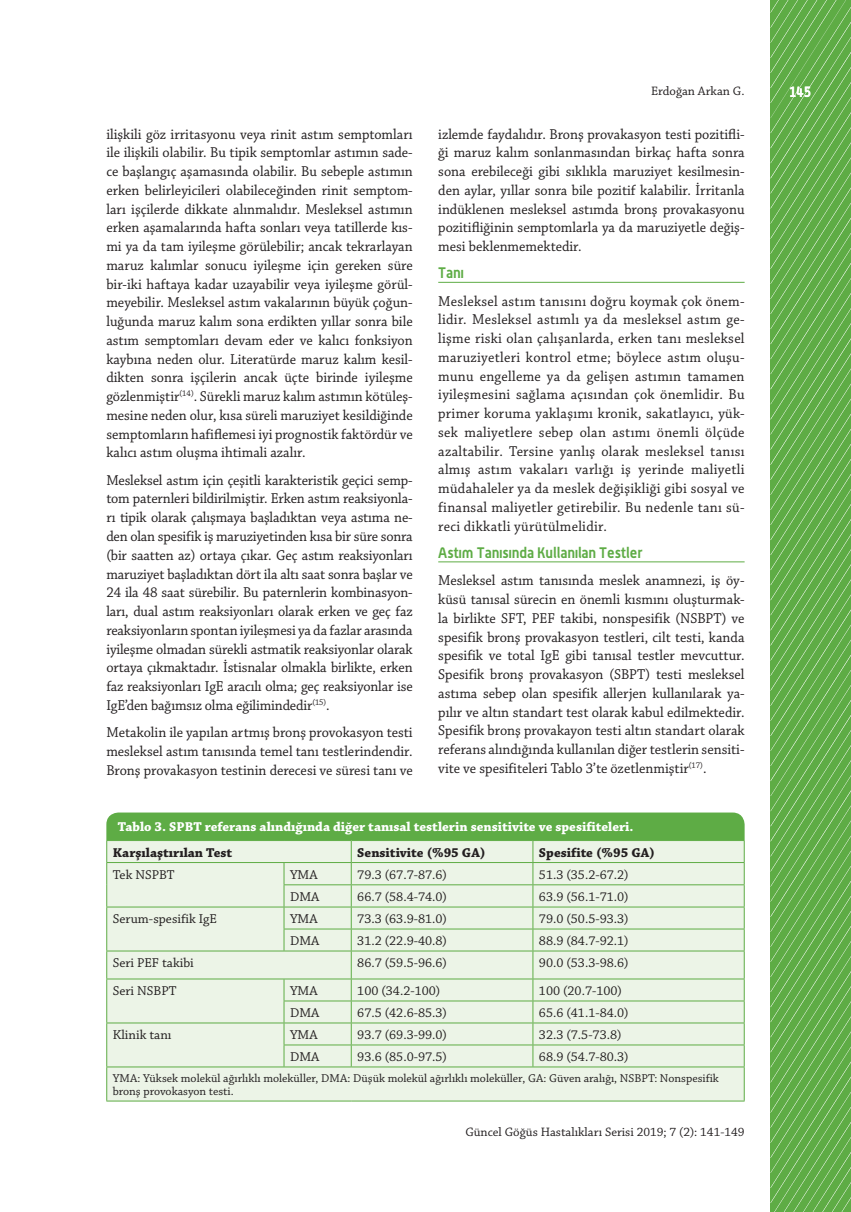
<style>
.page{position:relative;width:851px;height:1212px;background:#fff}
.page>*{position:absolute;margin:0;border:0;box-sizing:border-box;transform-origin:0 0}
.t1{font:15px/18.8px "Chaparral Pro";color:#231f20;text-align:justify;scale:.95 1}
.t2{font:700 15px "Alwyn OT";color:#5eac45;scale:.95 1}
.t3{font:700 15px "Alwyn OT";color:#fff;scale:.85 1}
.t4{font:13.5px "Chaparral Pro";color:#231f20}
.t5{font:700 13.5px "Chaparral Pro";color:#fff}
.t6{font:700 13.5px "Chaparral Pro";color:#231f20}
.t7{font:12.9px "Chaparral Pro";color:#231f20}
.t8{font:12px/13.2px "Chaparral Pro";color:#231f20}
</style>
<div class="page">
<svg style="left:770px;top:0;width:80px;height:1212px;background:#66b04f"></svg>
<hr style="left:438px;top:282px;width:306px;height:1px;background:#5eac45">
<hr style="left:438px;top:561px;width:306px;height:1px;background:#5eac45">
<div style="left:107px;top:1067px;width:636px;height:34px;background:#ecf4e7"></div>
<svg style="left:106px;top:812px;width:638px;height:254px;background:#d6e9cf"></svg>
<hr style="left:106px;top:1066px;width:178px;height:1px;background:#5eac45">
<hr style="left:106px;top:1067px;width:1px;height:34px;background:#5eac45">
<hr style="left:284px;top:1066px;width:67px;height:1px;background:#5eac45">
<hr style="left:351px;top:1066px;width:182px;height:1px;background:#5eac45">
<hr style="left:533px;top:1066px;width:211px;height:1px;background:#5eac45">
<hr style="left:743px;top:1067px;width:1px;height:34px;background:#5eac45">
<hr style="left:106px;top:1101px;width:178px;height:1px;background:#5eac45">
<hr style="left:284px;top:1101px;width:67px;height:1px;background:#5eac45">
<hr style="left:351px;top:1101px;width:182px;height:1px;background:#5eac45">
<hr style="left:533px;top:1101px;width:211px;height:1px;background:#5eac45">
<p class="t1" style="left:106px;top:125px;width:324px">ilişkili göz irritasyonu veya rinit astım semptomları ile ilişkili olabilir. Bu tipik semptomlar astımın sade&shy;ce başlangıç aşamasında olabilir. Bu sebeple astımın erken belirleyicileri olabileceğinden rinit semptom&shy;ları işçilerde dikkate alınmalıdır. Mesleksel astımın erken aşamalarında hafta sonları veya tatillerde kıs&shy;mi ya da tam iyileşme görülebilir; ancak tekrarlayan maruz kalımlar sonucu iyileşme için gereken süre bir-iki haftaya kadar uzayabilir veya iyileşme görül&shy;meyebilir. Mesleksel astım vakalarının büyük çoğun&shy;luğunda maruz kalım sona erdikten yıllar sonra bile astım semptomları devam eder ve kalıcı fonksiyon kaybına neden olur. Literatürde maruz kalım kesil&shy;dikten sonra işçilerin ancak üçte birinde iyileşme gözlenmiştir<sup>(14)</sup>. Sürekli maruz kalım astımın kötüleş&shy;mesine neden olur, kısa süreli maruziyet kesildiğinde semptomların hafiflemesi iyi prognostik faktördür ve kalıcı astım oluşma ihtimali azalır.</p>
<p class="t1" style="left:106px;top:471px;width:324px">Mesleksel astım için çeşitli karakteristik geçici semp&shy;tom paternleri bildirilmiştir. Erken astım reaksiyonla&shy;rı tipik olarak çalışmaya başladıktan veya astıma ne&shy;den olan spesifik iş maruziyetinden kısa bir süre sonra (bir saatten az) ortaya çıkar. Geç astım reaksiyonları maruziyet başladıktan dört ila altı saat sonra başlar ve 24 ila 48 saat sürebilir. Bu paternlerin kombinasyon&shy;ları, dual astım reaksiyonları olarak erken ve geç faz reaksiyonların spontan iyileşmesi ya da fazlar arasında iyileşme olmadan sürekli astmatik reaksiyonlar olarak ortaya çıkmaktadır. İstisnalar olmakla birlikte, erken faz reaksiyonları IgE aracılı olma; geç reaksiyonlar ise IgE’den bağımsız olma eğilimindedir<sup>(15)</sup>.</p>
<p class="t1" style="left:106px;top:723px;width:324px">Metakolin ile yapılan artmış bronş provokasyon testi mesleksel astım tanısında temel tanı testlerindendir.<br>Bronş provakasyon testinin derecesi ve süresi tanı ve</p>
<p class="t7" style="left:651px;top:83px;width:95px">Erdoğan Arkan G.</p>
<p class="t3" style="left:788px;top:82px;width:28px">145</p>
<p class="t1" style="left:438px;top:125px;width:324px">izlemde faydalıdır. Bronş provakasyon testi pozitifli&shy;ği maruz kalım sonlanmasından birkaç hafta sonra sona erebileceği gibi sıklıkla maruziyet kesilmesin&shy;den aylar, yıllar sonra bile pozitif kalabilir. İrritanla indüklenen mesleksel astımda bronş provakasyonu pozitifliğinin semptomlarla ya da maruziyetle değiş&shy;mesi beklenmemektedir.</p>
<p class="t2" style="left:438px;top:264px;width:28px">Tanı</p>
<p class="t1" style="left:438px;top:292px;width:324px">Mesleksel astım tanısını doğru koymak çok önem&shy;lidir. Mesleksel astımlı ya da mesleksel astım ge&shy;lişme riski olan çalışanlarda, erken tanı mesleksel maruziyetleri kontrol etme; böylece astım oluşu&shy;munu engelleme ya da gelişen astımın tamamen iyileşmesini sağlama açısından çok önemlidir. Bu primer koruma yaklaşımı kronik, sakatlayıcı, yük&shy;sek maliyetlere sebep olan astımı önemli ölçüde azaltabilir. Tersine yanlış olarak mesleksel tanısı almış astım vakaları varlığı iş yerinde maliyetli müdahaleler ya da meslek değişikliği gibi sosyal ve finansal maliyetler getirebilir. Bu nedenle tanı sü&shy;reci dikkatli yürütülmelidir.</p>
<p class="t2" style="left:438px;top:543px;width:216px">Astım Tanısında Kullanılan Testler</p>
<p class="t1" style="left:438px;top:572px;width:324px">Mesleksel astım tanısında meslek anamnezi, iş öy&shy;küsü tanısal sürecin en önemli kısmını oluşturmak&shy;la birlikte SFT, PEF takibi, nonspesifik (NSBPT) ve spesifik bronş provakasyon testleri, cilt testi, kanda spesifik ve total IgE gibi tanısal testler mevcuttur.<br>Spesifik bronş provakasyon (SBPT) testi mesleksel astıma sebep olan spesifik allerjen kullanılarak ya&shy;pılır ve altın standart test olarak kabul edilmektedir.<br>Spesifik bronş provakayon testi altın standart olarak referans alındığında kullanılan diğer testlerin sensiti&shy;vite ve spesifiteleri Tablo 3’te özetlenmiştir<sup>(17)</sup>.</p>
<p class="t5" style="left:118px;top:819px;width:517px">Tablo 3. SPBT referans alındığında diğer tanısal testlerin sensitivite ve spesifiteleri.</p>
<p class="t6" style="left:113px;top:844px;width:121px">Karşılaştırılan Test</p>
<p class="t6" style="left:357px;top:844px;width:130px">Sensitivite (%95 GA)</p>
<p class="t6" style="left:539px;top:844px;width:117px">Spesifite (%95 GA)</p>
<p class="t4" style="left:113px;top:867px;width:63px">Tek NSPBT</p>
<p class="t4" style="left:290px;top:867px;width:29px">YMA</p>
<p class="t4" style="left:357px;top:867px;width:91px">79.3 (67.7-87.6)</p>
<p class="t4" style="left:539px;top:867px;width:91px">51.3 (35.2-67.2)</p>
<p class="t4" style="left:290px;top:889px;width:31px">DMA</p>
<p class="t4" style="left:357px;top:889px;width:91px">66.7 (58.4-74.0)</p>
<p class="t4" style="left:539px;top:889px;width:91px">63.9 (56.1-71.0)</p>
<p class="t4" style="left:113px;top:911px;width:106px">Serum-spesifik IgE</p>
<p class="t4" style="left:290px;top:911px;width:29px">YMA</p>
<p class="t4" style="left:357px;top:911px;width:91px">73.3 (63.9-81.0)</p>
<p class="t4" style="left:539px;top:911px;width:91px">79.0 (50.5-93.3)</p>
<p class="t4" style="left:290px;top:933px;width:31px">DMA</p>
<p class="t4" style="left:357px;top:933px;width:91px">31.2 (22.9-40.8)</p>
<p class="t4" style="left:539px;top:933px;width:91px">88.9 (84.7-92.1)</p>
<p class="t4" style="left:113px;top:955px;width:83px">Seri PEF takibi</p>
<p class="t4" style="left:357px;top:955px;width:91px">86.7 (59.5-96.6)</p>
<p class="t4" style="left:539px;top:955px;width:91px">90.0 (53.3-98.6)</p>
<p class="t4" style="left:113px;top:983px;width:65px">Seri NSBPT</p>
<p class="t4" style="left:290px;top:983px;width:29px">YMA</p>
<p class="t4" style="left:357px;top:983px;width:85px">100 (34.2-100)</p>
<p class="t4" style="left:539px;top:983px;width:85px">100 (20.7-100)</p>
<p class="t4" style="left:290px;top:1005px;width:31px">DMA</p>
<p class="t4" style="left:357px;top:1005px;width:91px">67.5 (42.6-85.3)</p>
<p class="t4" style="left:539px;top:1005px;width:91px">65.6 (41.1-84.0)</p>
<p class="t4" style="left:113px;top:1027px;width:60px">Klinik tanı</p>
<p class="t4" style="left:290px;top:1027px;width:29px">YMA</p>
<p class="t4" style="left:357px;top:1027px;width:91px">93.7 (69.3-99.0)</p>
<p class="t4" style="left:539px;top:1027px;width:84px">32.3 (7.5-73.8)</p>
<p class="t4" style="left:290px;top:1049px;width:31px">DMA</p>
<p class="t4" style="left:357px;top:1049px;width:91px">93.6 (85.0-97.5)</p>
<p class="t4" style="left:539px;top:1049px;width:91px">68.9 (54.7-80.3)</p>
<p class="t8" style="left:113px;top:1072px;width:607px">YMA: Yüksek molekül ağırlıklı moleküller, DMA: Düşük molekül ağırlıklı moleküller, GA: Güven aralığı, NSBPT: Nonspesifik bronş provokasyon testi.</p>
<p class="t7" style="left:465px;top:1125px;width:281px">Güncel Göğüs Hastalıkları Serisi 2019; 7 (2): 141-149</p>
</div>
